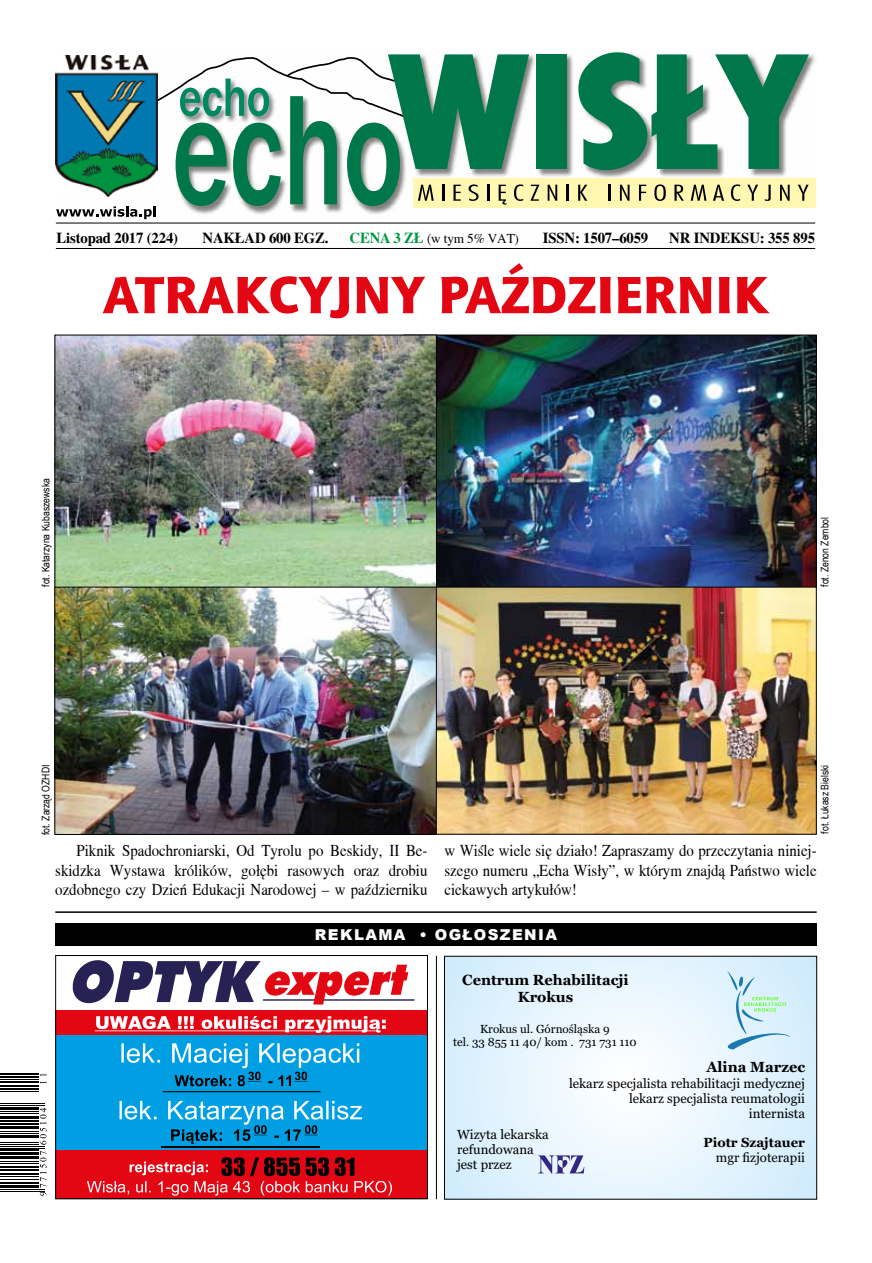
<style>
.page{position:relative;width:872px;height:1263px;background:#fff}
.page>*{position:absolute;margin:0;border:0;box-sizing:border-box;transform-origin:0 0}
.t1{font:52.5px "Aerton TTEFN Black";color:#e30613}
.t2{font:900 18.15px "Arial";color:#fff}
.t3{font:16.5px/19.5px "Toronto";color:#000;text-align:justify;scale:.9 1}
.t4{font:700 15px "Toronto";letter-spacing:-.01em;color:#000}
.t5{font:900 15px "Arial";letter-spacing:.09em;color:#fff}
.t6{font:700 14.55px/16.5px "Georgia";color:#000;text-align:center}
.t7{font:13.5px "Toronto";letter-spacing:-.01em;color:#000}
.t8{font:13.2px/14.9px "Georgia";color:#000;text-align:right}
.t9{font:700 13.2px "Georgia";color:#000}
.t10{font:11.7px/13.2px "Georgia";color:#000;text-align:center}
.t11{font:10.5px "Arial Narrow";color:#000}
.s1{font-weight:700;font-size:15px;color:#009641}
</style>
<div class="page">
<img style="left:55px;top:54px;width:761px;height:195px">
<hr style="left:56px;top:248px;width:759px;height:1px;background:#000">
<hr style="left:56px;top:223px;width:759px;height:1px;background:#000">
<div style="left:413px;top:178px;width:402px;height:30px;background:#fff7b2"></div>
<div style="left:536px;top:54px;width:30px;height:115px;background:#00774a"></div>
<svg style="left:547px;top:185px;width:10px;height:16px"></svg>
<hr style="left:566px;top:185px;width:3px;height:16px;background:#000">
<svg style="left:578px;top:52px;width:231px;height:149px"></svg>
<svg style="left:56px;top:54px;width:483px;height:165px"></svg>
<img style="left:55px;top:56px;width:102px;height:140px">
<hr style="left:0;top:1191px;width:44px;height:1px;background:#000">
<hr style="left:0;top:1189px;width:44px;height:1px;background:#000">
<hr style="left:0;top:1185px;width:39px;height:3px;background:#000">
<hr style="left:0;top:1182px;width:39px;height:2px;background:#000">
<hr style="left:0;top:1179px;width:39px;height:1px;background:#000">
<hr style="left:0;top:1176px;width:39px;height:1px;background:#000">
<hr style="left:0;top:1173px;width:39px;height:1px;background:#000">
<hr style="left:0;top:1169px;width:39px;height:2px;background:#000">
<hr style="left:0;top:1166px;width:39px;height:2px;background:#000">
<hr style="left:0;top:1163px;width:39px;height:1px;background:#000">
<hr style="left:0;top:1161px;width:39px;height:1px;background:#000">
<hr style="left:0;top:1156px;width:39px;height:3px;background:#000">
<hr style="left:0;top:1152px;width:39px;height:3px;background:#000">
<hr style="left:0;top:1149px;width:39px;height:2px;background:#000">
<hr style="left:0;top:1148px;width:44px;height:1px;background:#000">
<hr style="left:0;top:1146px;width:44px;height:1px;background:#000">
<hr style="left:0;top:1144px;width:39px;height:1px;background:#000">
<hr style="left:0;top:1142px;width:39px;height:1px;background:#000">
<hr style="left:0;top:1135px;width:39px;height:3px;background:#000">
<hr style="left:0;top:1133px;width:39px;height:1px;background:#000">
<hr style="left:0;top:1131px;width:39px;height:1px;background:#000">
<hr style="left:0;top:1126px;width:39px;height:3px;background:#000">
<hr style="left:0;top:1123px;width:39px;height:2px;background:#000">
<hr style="left:0;top:1120px;width:39px;height:1px;background:#000">
<hr style="left:0;top:1116px;width:39px;height:2px;background:#000">
<hr style="left:0;top:1113px;width:39px;height:1px;background:#000">
<hr style="left:0;top:1111px;width:39px;height:1px;background:#000">
<hr style="left:0;top:1107px;width:39px;height:3px;background:#000">
<hr style="left:0;top:1105px;width:44px;height:1px;background:#000">
<hr style="left:0;top:1103px;width:44px;height:1px;background:#000">
<hr style="left:0;top:1091px;width:39px;height:1px;background:#000">
<hr style="left:0;top:1088px;width:39px;height:1px;background:#000">
<hr style="left:0;top:1085px;width:39px;height:2px;background:#000">
<hr style="left:0;top:1081px;width:39px;height:2px;background:#000">
<hr style="left:0;top:1079px;width:39px;height:1px;background:#000">
<hr style="left:0;top:1077px;width:39px;height:1px;background:#000">
<hr style="left:0;top:1073px;width:39px;height:1px;background:#000">
<svg style="left:40px;top:1151px;width:7px;height:45px"></svg>
<svg style="left:40px;top:1108px;width:6px;height:37px"></svg>
<svg style="left:40px;top:1074px;width:6px;height:10px"></svg>
<div style="left:55px;top:923px;width:761px;height:23px;background:#000"></div>
<hr style="left:55px;top:911px;width:761px;height:2px;background:#000">
<svg style="left:57px;top:960px;width:369px;height:237px"></svg>
<div style="left:55px;top:955px;width:373px;height:244px;border:1px solid #000"></div>
<hr style="left:436px;top:956px;width:1px;height:243px;background:#000">
<svg style="left:446px;top:958px;width:369px;height:239px"></svg>
<svg style="left:721px;top:971px;width:69px;height:79px;background:#cae7f1"></svg>
<svg style="left:538px;top:1155px;width:46px;height:19px"></svg>
<div style="left:444px;top:956px;width:373px;height:243px;border:1px solid #000"></div>
<img style="left:437px;top:337px;width:377px;height:249px">
<img style="left:56px;top:337px;width:380px;height:496px">
<div style="left:55px;top:335px;width:382px;height:253px;border:1px solid #000"></div>
<div style="left:54px;top:587px;width:384px;height:248px;border:1px solid #000"></div>
<img style="left:438px;top:589px;width:376px;height:244px">
<div style="left:436px;top:587px;width:380px;height:248px;border:1px solid #000"></div>
<p class="t4" style="left:57px;top:230px;width:123px">Listopad 2017 (224)</p>
<p class="t4" style="left:203px;top:230px;width:127px">NAKŁAD 600 EGZ.</p>
<p class="t7" style="left:349px;top:231px;width:171px"><span class="s1">CENA 3 ZŁ</span> (w tym 5% VAT)</p>
<p class="t4" style="left:543px;top:230px;width:107px">ISSN: 1507–6059</p>
<p class="t4" style="left:669px;top:230px;width:147px">NR INDEKSU: 355 895</p>
<h1 class="t1" style="left:103px;top:263px;width:668px">ATRAKCYJNY PAŹDZIERNIK</h1>
<p class="t11" style="left:38px;top:587px;width:110px;rotate:-90deg">fot. Katarzyna Kubaszewska</p>
<p class="t11" style="left:817px;top:587px;width:71px;rotate:-90deg">fot. Zenon Zembol</p>
<p class="t11" style="left:38px;top:835px;width:72px;rotate:-90deg">fot. Zarząd OZHDI</p>
<p class="t11" style="left:817px;top:833px;width:70px;rotate:-90deg">fot. Łukasz Bielski</p>
<p class="t3" style="left:55px;top:841px;width:415px;text-indent:21px">Piknik Spadochroniarski, Od Tyrolu po Beskidy, II Be&shy;skidzka Wystawa królików, gołębi rasowych oraz drobiu ozdobnego czy Dzień Edukacji Narodowej – w październiku</p>
<p class="t3" style="left:444px;top:841px;width:415px">w Wiśle wiele się działo! Zapraszamy do przeczytania niniej&shy;szego numeru „Echa Wisły”, w którym znajdą Państwo wiele ciekawych artykułów!</p>
<p class="t5" style="left:315px;top:923px;width:243px">REKLAMA • OGŁOSZENIA</p>
<p class="t2" style="left:316px;top:1009px;width:12px">y</p>
<p class="t6" style="left:462px;top:972px;width:168px">Centrum Rehabilitacji<br>Krokus</p>
<p class="t10" style="left:453px;top:1023px;width:185px">Krokus ul. Górnośląska 9<br>tel. 33 855 11 40/ kom . 731 731 110</p>
<p class="t8" style="left:457px;top:1127px;width:93px;text-align:left">Wizyta lekarska refundowana jest przez</p>
<p class="t6" style="left:706px;top:1059px;width:100px">Alina Marzec</p>
<p class="t8" style="left:569px;top:1076px;width:237px">lekarz specjalista rehabilitacji medycznej lekarz specjalista reumatologii<br>internista</p>
<p class="t9" style="left:703px;top:1134px;width:103px">Piotr Szajtauer</p>
<p class="t8" style="left:716px;top:1150px;width:91px">mgr fizjoterapii</p>
</div>
